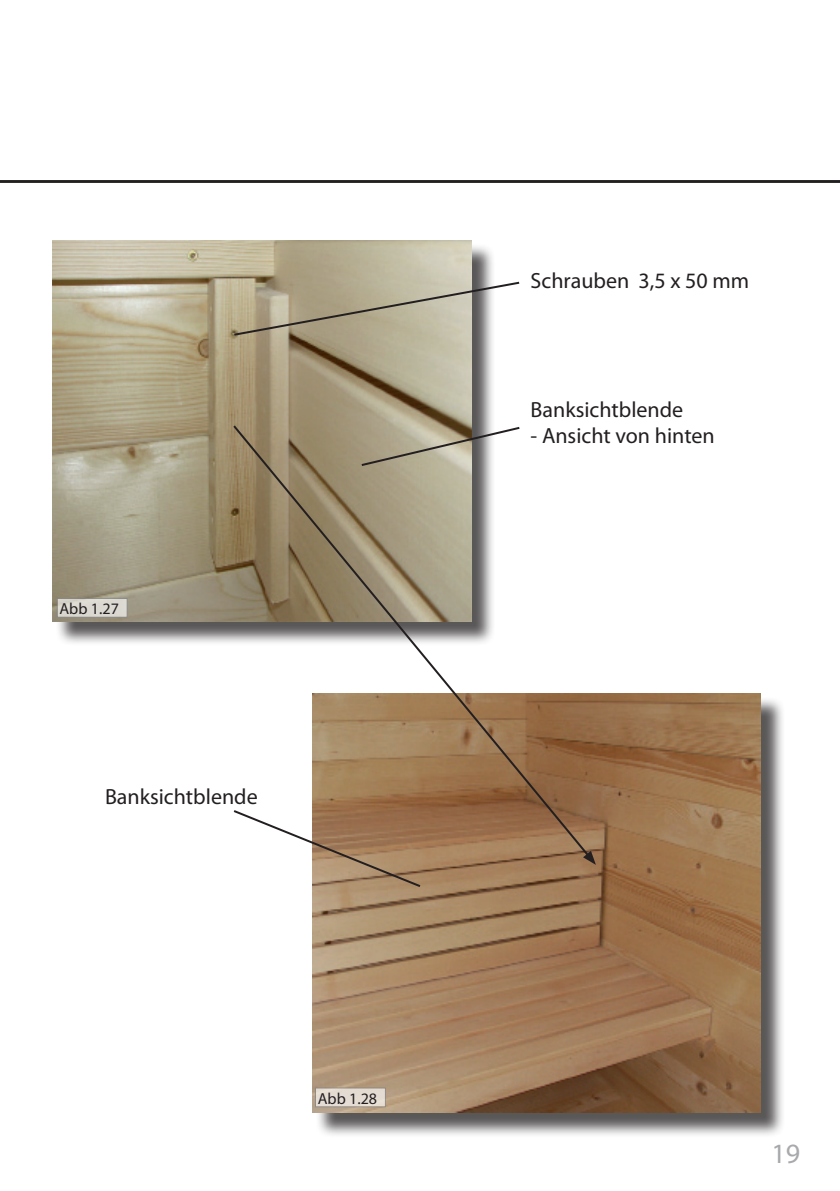
<style>
.page{position:relative;width:840px;height:1191px;background:#fff}
.page>*{position:absolute;margin:0;border:0;box-sizing:border-box;transform-origin:0 0}
.t1{font:28px "Myriad Pro";color:#a8a9ad}
.t2{font:22px "Myriad Pro";color:#231f20}
.t3{font:16px "Myriad Pro";color:#231f20}
</style>
<div class="page">
<div style="left:55px;top:243px;width:440px;height:403px;background:#231f20;opacity:.75"></div>
<img style="left:52px;top:240px;width:419px;height:381px">
<hr style="left:0;top:180px;width:839px;height:2px;background:#231f20">
<div style="left:57px;top:598px;width:71px;height:20px;background:#dbd8d1;border:1px solid #808285"></div>
<div style="left:315px;top:696px;width:469px;height:441px;background:#231f20;opacity:.75"></div>
<img style="left:312px;top:693px;width:447px;height:419px">
<svg style="left:232px;top:280px;width:288px;height:57px;background:#b5ad99"></svg>
<div style="left:315px;top:1087px;width:70px;height:20px;background:#e4dcd3;border:1px solid #808285"></div>
<svg style="left:312px;top:859px;width:110px;height:29px;background:#a78a6a"></svg>
<svg style="left:231px;top:423px;width:360px;height:436px"></svg>
<svg style="left:582px;top:850px;width:13px;height:15px"></svg>
<p class="t3" style="left:60px;top:599px;width:61px">Abb 1.27</p>
<p class="t2" style="left:105px;top:783px;width:154px">Banksichtblende</p>
<p class="t3" style="left:317px;top:1088px;width:61px">Abb 1.28</p>
<p class="t2" style="left:530px;top:267px;width:220px">Schrauben 3,5 x 50 mm</p>
<p class="t2" style="left:530px;top:395px;width:154px">Banksichtblende</p>
<p class="t2" style="left:530px;top:422px;width:185px">- Ansicht von hinten</p>
<p class="t1" style="left:771px;top:1135px;width:30px">19</p>
</div>
